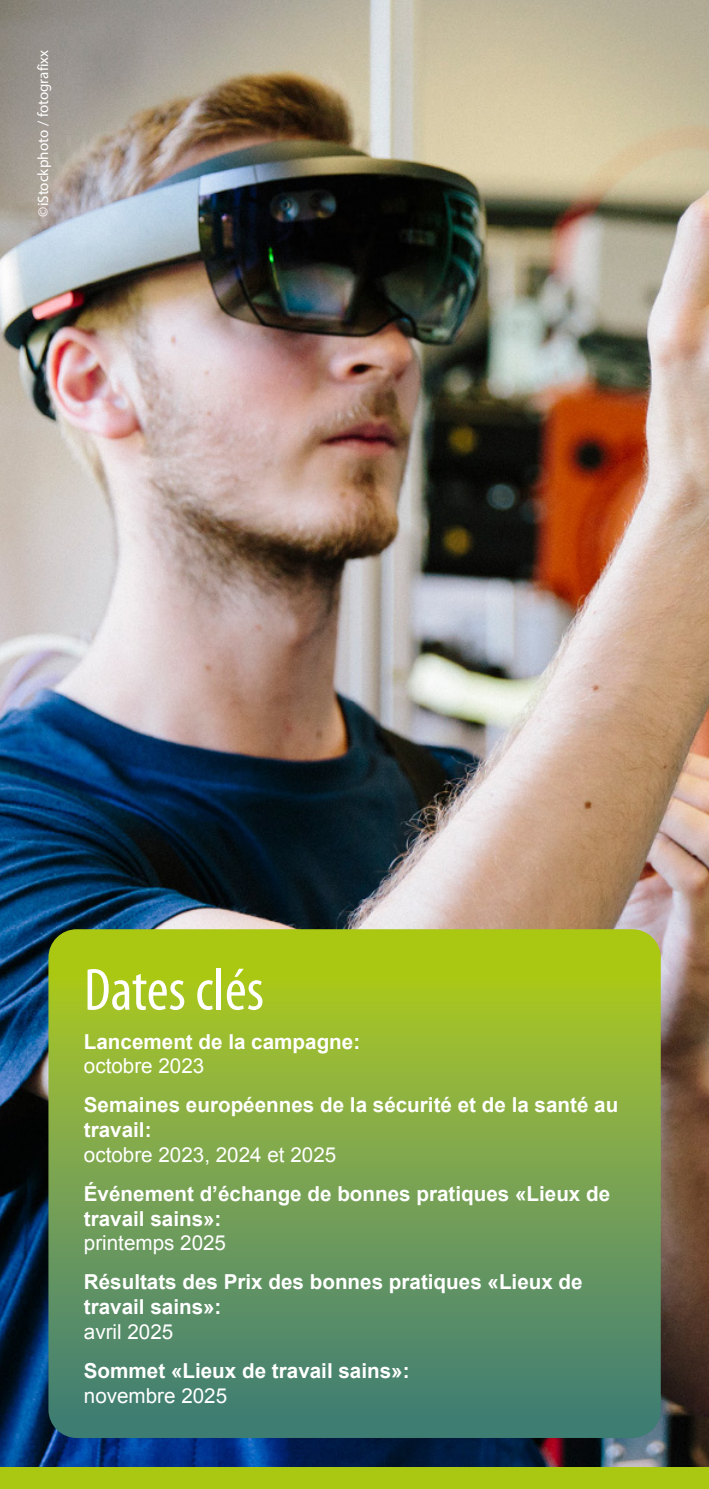
<style>
.page{position:relative;width:709px;height:1489px;background:#fff}
.page>*{position:absolute;margin:0;border:0;box-sizing:border-box;transform-origin:0 0}
.Title_H1{font:condensed 60px "Myriad Pro";color:#fff}
.text_in_green_box{font:700 20.5px/24.8px "Arial";color:#fff}
.t1{font:15px "Myriad Pro";color:#fff}
.s1{font-weight:400}
</style>
<div class="page">
<img style="left:0;top:0;width:709px;height:1467px">
<div style="left:0;top:1467px;width:709px;height:21px;background:#aac811"></div>
<svg style="left:48px;top:929px;width:612px;height:508px;background:#78a34b"></svg>
<p class="t1" style="left:34px;top:216px;width:168px;rotate:-90deg">©iStockphoto / fotografixx</p>
<h1 class="Title_H1" style="left:84px;top:953px;width:182px">Dates clés</h1>
<p class="text_in_green_box" style="left:84px;top:1029px;width:278px">Lancement de la campagne: <span class="s1">octobre 2023</span></p>
<p class="text_in_green_box" style="left:84px;top:1093px;width:536px">Semaines européennes de la sécurité et de la santé au travail:<br><span class="s1">octobre 2023, 2024 et 2025</span></p>
<p class="text_in_green_box" style="left:84px;top:1181px;width:528px">Événement d’échange de bonnes pratiques «Lieux de travail sains»:<br><span class="s1">printemps 2025</span></p>
<p class="text_in_green_box" style="left:84px;top:1270px;width:500px">Résultats des Prix des bonnes pratiques «Lieux de travail sains»:<br><span class="s1">avril 2025</span></p>
<p class="text_in_green_box" style="left:84px;top:1358px;width:327px">Sommet «Lieux de travail sains»: <span class="s1">novembre 2025</span></p>
</div>
